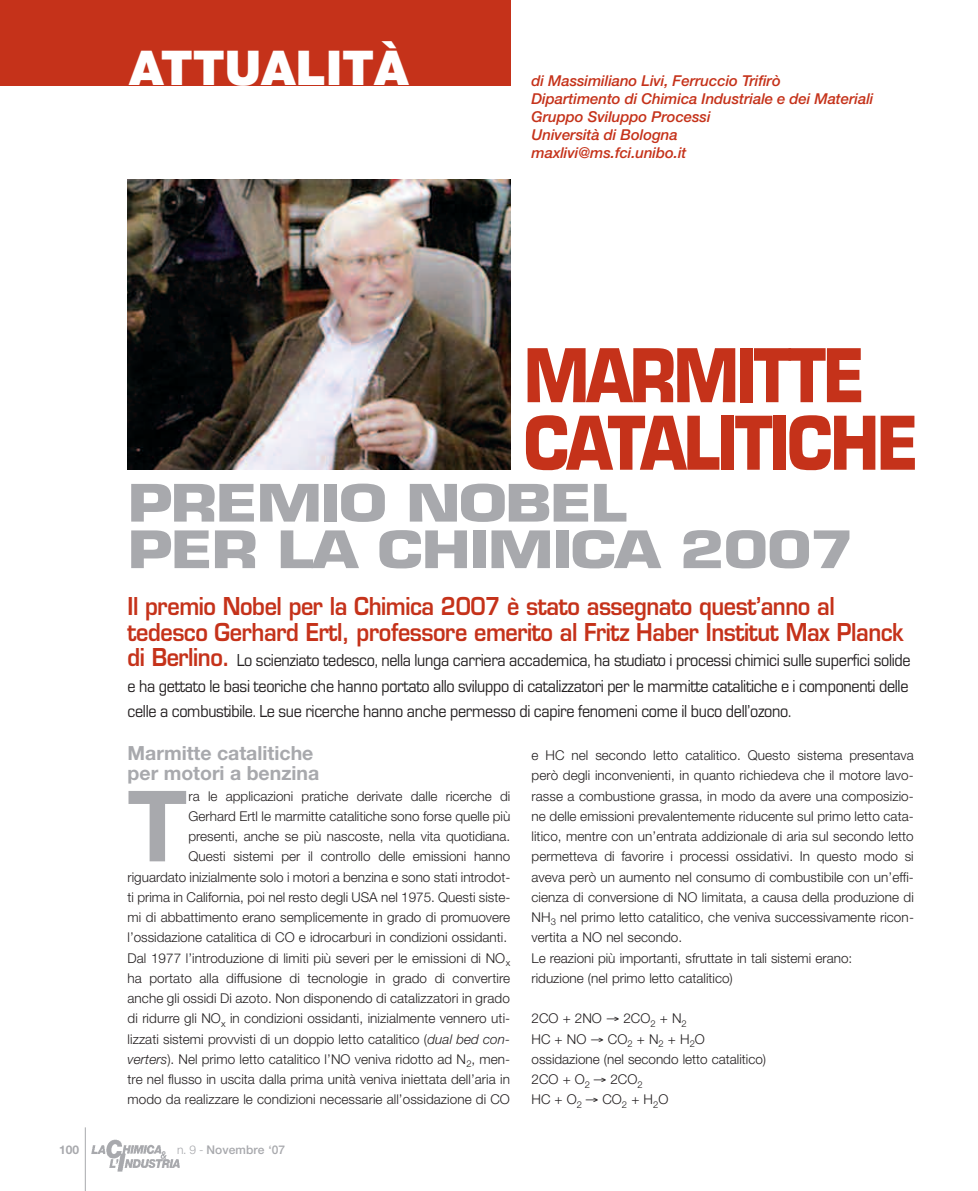
<style>
.page{position:relative;width:978px;height:1191px;background:#fff}
.page>*{position:absolute;margin:0;border:0;box-sizing:border-box;transform-origin:0 0}
.t1{font:700 98.55px "Helvetica Neue";color:#a8a9ad}
.t2{font:700 72px/67.5px "Eurostile";letter-spacing:-.045em;color:#c5321a;scale:.87 1}
.t3{font:700 50.25px/46.5px "Eurostile";letter-spacing:-.03em;color:#a8a9ad;scale:1.25 1}
.t4{font:900 48px "Helvetica Neue";color:#fff}
.t5{font:600 24px/25.5px "Eurostile";letter-spacing:-.02em;color:#c5321a;scale:.9 1}
.t6{font:700 19.5px/20.2px "Helvetica Neue";color:#a8a9ad}
.t7{font:18px/25.5px "Eurostile";letter-spacing:-.02em;color:#231f20;text-align:justify;scale:.9 1}
.t8{font:italic 500 15px/18px "Helvetica Neue";letter-spacing:-.005em;color:#c5321a}
.t9{font:300 13.5px/20.2px "Helvetica Neue";letter-spacing:.005em;color:#231f20}
.t10{font:500 12px "Helvetica Neue";letter-spacing:.01em;color:#a8a9ad}
.t11{font:700 12px "Helvetica Neue";color:#a8a9ad}
.s1{font-weight:600;font-size:24px;color:#c5321a}
.s2{font-style:italic}
.s3{font-weight:300}
</style>
<div class="page">
<div style="left:0;top:0;width:510px;height:85px;background:#c5321a"></div>
<hr style="left:85px;top:1127px;width:1px;height:64px;background:#a8a9ad">
<img style="left:92px;top:1139px;width:88px;height:33px">
<img style="left:128px;top:180px;width:382px;height:290px">
<h3 class="t4" style="left:129px;top:51px;width:281px">ATTUALITÀ</h3>
<p class="t8" style="left:531px;top:73px;width:343px">di Massimiliano Livi, Ferruccio Trifirò Dipartimento di Chimica Industriale e dei Materiali Gruppo Sviluppo Processi<br>Università di Bologna<br>maxlivi@ms.fci.unibo.it</p>
<h2 class="t2" style="left:524px;top:349px;width:456px">MARMITTE<br>CATALITICHE</h2>
<h3 class="t3" style="left:128px;top:485px;width:584px">PREMIO NOBEL<br>PER LA CHIMICA 2007</h3>
<h3 class="t5" style="left:128px;top:596px;width:864px">Il premio Nobel per la Chimica 2007 è stato assegnato quest’anno al tedesco Gerhard Ertl, professore emerito al Fritz Haber Institut Max Planck</h3>
<p class="t7" style="left:128px;top:647px;width:872px"><span class="s1">di Berlino.</span> Lo scienziato tedesco, nella lunga carriera accademica, ha studiato i processi chimici sulle superfici solide e ha gettato le basi teoriche che hanno portato allo sviluppo di catalizzatori per le marmitte catalitiche e i componenti delle celle a combustibile. Le sue ricerche hanno anche permesso di capire fenomeni come il buco dell’ozono.</p>
<h3 class="t6" style="left:128px;top:744px;width:193px">Marmitte catalitiche per motori a benzina</h3>
<h1 class="t1" style="left:127px;top:791px;width:62px">T</h1>
<p class="t9" style="left:128px;top:787px;width:384px;text-align:right">ra le applicazioni pratiche derivate dalle ricerche di<br>Gerhard Ertl le marmitte catalitiche sono forse quelle più<br>presenti, anche se più nascoste, nella vita quotidiana.<br>Questi sistemi per il controllo delle emissioni hanno riguardato inizialmente solo i motori a benzina e sono stati introdot&shy;ti prima in California, poi nel resto degli USA nel 1975. Questi siste&shy;mi di abbattimento erano semplicemente in grado di promuovere l’ossidazione catalitica di CO e idrocarburi in condizioni ossidanti.<br>Dal 1977 l’introduzione di limiti più severi per le emissioni di NO<sub>x </sub>ha portato alla diffusione di tecnologie in grado di convertire anche gli ossidi Di azoto. Non disponendo di catalizzatori in grado di ridurre gli NO<sub>x</sub> in condizioni ossidanti, inizialmente vennero uti&shy;lizzati sistemi provvisti di un doppio letto catalitico (<span class="s2">dual bed con&shy;verters</span>). Nel primo letto catalitico l’NO veniva ridotto ad N<sub>2</sub>, men&shy;tre nel flusso in uscita dalla prima unità veniva iniettata dell’aria in modo da realizzare le condizioni necessarie all’ossidazione di CO</p>
<p class="t11" style="left:59px;top:1145px;width:22px">100</p>
<p class="t10" style="left:177px;top:1145px;width:110px"><span class="s3">n. 9 -</span> Novembre ‘07</p>
<p class="t9" style="left:531px;top:746px;width:384px">e HC nel secondo letto catalitico. Questo sistema presentava però degli inconvenienti, in quanto richiedeva che il motore lavo&shy;rasse a combustione grassa, in modo da avere una composizio&shy;ne delle emissioni prevalentemente riducente sul primo letto cata&shy;litico, mentre con un’entrata addizionale di aria sul secondo letto permetteva di favorire i processi ossidativi. In questo modo si aveva però un aumento nel consumo di combustibile con un’effi&shy;cienza di conversione di NO limitata, a causa della produzione di NH<sub>3</sub> nel primo letto catalitico, che veniva successivamente ricon&shy;vertita a NO nel secondo.<br>Le reazioni più importanti, sfruttate in tali sistemi erano:<br>riduzione (nel primo letto catalitico)</p>
<p class="t9" style="left:531px;top:1009px;width:236px">2CO + 2NO → 2CO<sub>2</sub> + N<sub>2<br></sub>HC + NO → CO<sub>2</sub> + N<sub>2</sub> + H<sub>2</sub>O ossidazione (nel secondo letto catalitico)<br>2CO + O<sub>2</sub> → 2CO<sub>2<br></sub>HC + O<sub>2</sub> → CO<sub>2</sub> + H<sub>2</sub>O</p>
</div>
